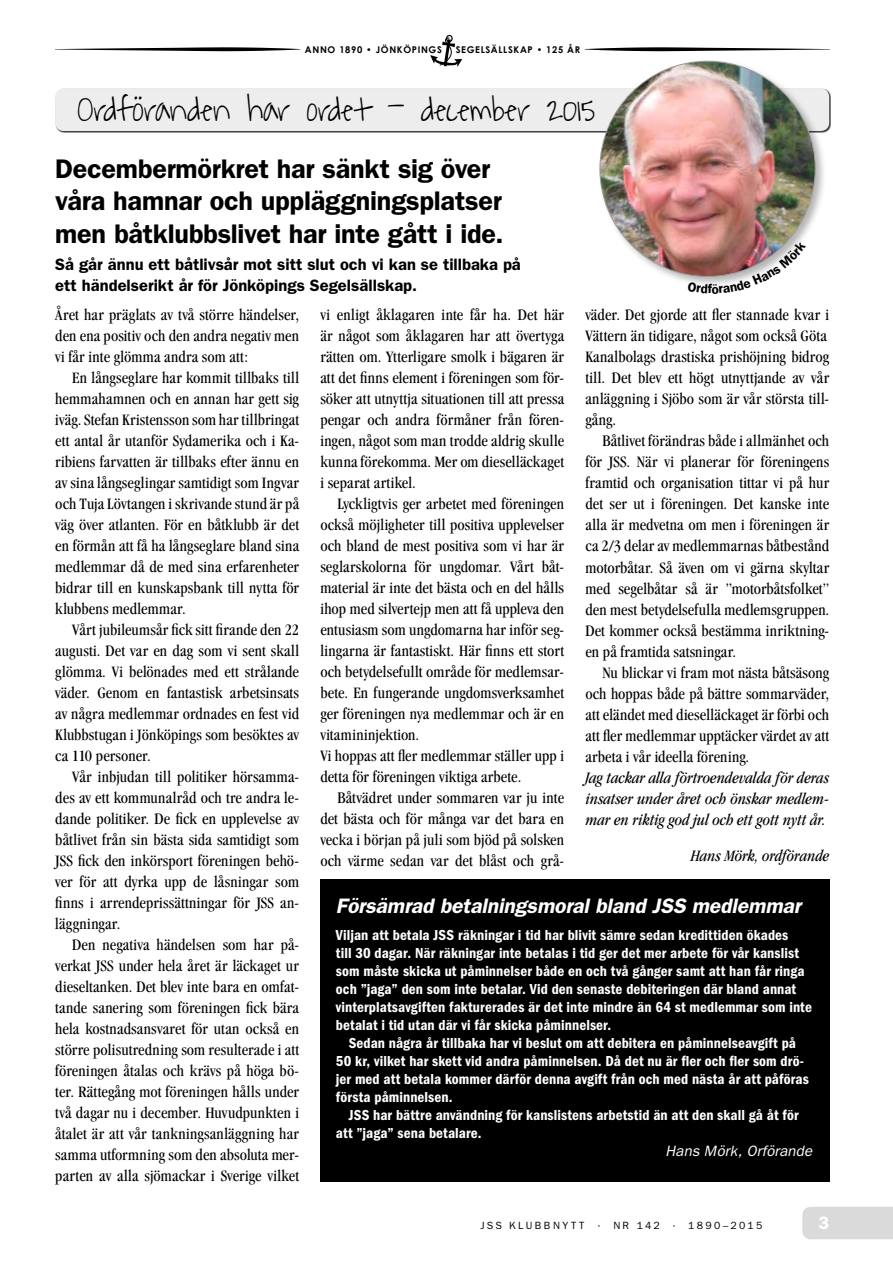
<style>
.page{position:relative;width:893px;height:1263px;background:#fff}
.page>*{position:absolute;margin:0;border:0;box-sizing:border-box;transform-origin:0 0}
.t1{font:36px "Waitingforthe Sunrise";letter-spacing:-.005em;color:#000}
.t2{font:600 27px/32.4px "Franklin Gothic";letter-spacing:-.01em;color:#000}
.t3{font:italic 600 21px "Franklin Gothic";color:#fff}
.t4{font:600 18px "Franklin Gothic";color:#fff}
.t5{font:condensed 16.5px/21px "Garamond";letter-spacing:.01em;color:#000;text-align:justify}
.t6{font:italic condensed 16.5px/21px "Garamond";color:#000;text-align:justify}
.t7{font:600 16.5px/21px "Franklin Gothic";color:#000}
.t8{font:600 condensed 15px/18px "Franklin Gothic";letter-spacing:.005em;color:#fff}
.t9{font:italic 15px "Franklin Gothic";letter-spacing:.005em;color:#fff}
.t10{font:10.5px "Franklin Gothic";letter-spacing:.215em;color:#000}
.t11{font:700 9.3px "Century Gothic";letter-spacing:.07em;color:#000}
</style>
<div class="page">
<div style="left:802px;top:1207px;width:91px;height:32px;background:#dadada"></div>
<div style="left:446px;top:35px;width:7px;height:7px;border:1px solid #000;border-radius:50%"></div>
<svg style="left:430px;top:37px;width:32px;height:30px"></svg>
<svg style="left:55px;top:47px;width:245px;height:4px"></svg>
<svg style="left:585px;top:47px;width:245px;height:4px"></svg>
<div style="left:55px;top:88px;width:776px;height:45px;background:#000;opacity:.75"></div>
<div style="left:55px;top:88px;width:774px;height:43px;background:#ededed;border-radius:9px"></div>
<div style="left:597px;top:59px;width:230px;height:230px;background:#000;opacity:.3"></div>
<img style="left:600px;top:61px;width:215px;height:215px;border-radius:108px">
<div style="left:320px;top:879px;width:509px;height:303px;background:#000"></div>
<img style="left:687px;top:241px;width:119px;height:48px">
<p class="t11" style="left:305px;top:44px;width:138px">ANNO 1890 • JÖNKÖPINGS</p>
<p class="t11" style="left:456px;top:44px;width:126px">SEGELSÄLLSKAP • 125 ÅR</p>
<h1 class="t1" style="left:77px;top:87px;width:519px">Ordföranden har ordet - december 2015</h1>
<h2 class="t2" style="left:55px;top:152px;width:450px">Decembermörkret har sänkt sig över våra hamnar och uppläggningsplatser men båtklubbslivet har inte gått i ide.</h2>
<p class="t7" style="left:55px;top:253px;width:467px">Så går ännu ett båtlivsår mot sitt slut och vi kan se tillbaka på ett händelserikt år för Jönköpings Segelsällskap.</p>
<p class="t5" style="left:55px;top:304px;width:245px">Året har präglats av två större händelser, den ena positiv och den andra negativ men vi får inte glömma andra som att:</p>
<p class="t5" style="left:55px;top:367px;width:245px;text-indent:17px">En långseglare har kommit tillbaks till hemmahamnen och en annan har gett sig iväg. Stefan Kristensson som har tillbringat ett antal år utanför Sydamerika och i Ka&shy;ribiens farvatten är tillbaks efter ännu en av sina långseglingar samtidigt som Ingvar och Tuja Lövtangen i skrivande stund är på väg över atlanten. För en båtklubb är det en förmån att få ha långseglare bland sina medlemmar då de med sina erfarenheter bidrar till en kunskapsbank till nytta för klubbens medlemmar.</p>
<p class="t5" style="left:55px;top:619px;width:245px;text-indent:17px">Vårt jubileumsår fick sitt firande den 22 augusti. Det var en dag som vi sent skall glömma. Vi belönades med ett strålande väder. Genom en fantastisk arbetsinsats av några medlemmar ordnades en fest vid Klubbstugan i Jönköpings som besöktes av ca 110 personer.</p>
<p class="t5" style="left:55px;top:766px;width:245px;text-indent:17px">Vår inbjudan till politiker hörsamma&shy;des av ett kommunalråd och tre andra le&shy;dande politiker. De fick en upplevelse av båtlivet från sin bästa sida samtidigt som JSS fick den inkörsport föreningen behö&shy;ver för att dyrka upp de låsningar som finns i arrendeprissättningar för JSS an&shy;läggningar.</p>
<p class="t5" style="left:55px;top:934px;width:245px;text-indent:17px">Den negativa händelsen som har på&shy;verkat JSS under hela året är läckaget ur dieseltanken. Det blev inte bara en omfat&shy;tande sanering som föreningen fick bära hela kostnadsansvaret för utan också en större polisutredning som resulterade i att föreningen åtalas och krävs på höga bö&shy;ter. Rättegång mot föreningen hålls under två dagar nu i december. Huvudpunkten i åtalet är att vår tankningsanläggning har samma utformning som den absoluta mer&shy;parten av alla sjömackar i Sverige vilket</p>
<p class="t5" style="left:320px;top:304px;width:245px">vi enligt åklagaren inte får ha. Det här är något som åklagaren har att övertyga rätten om. Ytterligare smolk i bägaren är att det finns element i föreningen som för&shy;söker att utnyttja situationen till att pressa pengar och andra förmåner från fören&shy;ingen, något som man trodde aldrig skulle kunna förekomma. Mer om dieselläckaget i separat artikel.</p>
<p class="t5" style="left:320px;top:493px;width:245px;text-align:left;text-indent:17px">Lyckligtvis ger arbetet med föreningen också möjligheter till positiva upplevelser och bland de mest positiva som vi har är seglarskolorna för ungdomar. Vårt båt&shy;material är inte det bästa och en del hålls ihop med silvertejp men att få uppleva den entusiasm som ungdomarna har inför seg&shy;lingarna är fantastiskt. Här finns ett stort och betydelsefullt område för medlemsar&shy;bete. En fungerande ungdomsverksamhet ger föreningen nya medlemmar och är en vitamininjektion.<br>Vi hoppas att fler medlemmar ställer upp i detta för föreningen viktiga arbete.</p>
<p class="t5" style="left:320px;top:787px;width:245px;text-indent:17px">Båtvädret under sommaren var ju inte det bästa och för många var det bara en vecka i början på juli som bjöd på solsken och värme sedan var det blåst och grå-</p>
<p class="t5" style="left:585px;top:304px;width:245px;text-align:left">väder. Det gjorde att fler stannade kvar i Vättern än tidigare, något som också Göta Kanalbolags drastiska prishöjning bidrog till. Det blev ett högt utnyttjande av vår anläggning i Sjöbo som är vår största till&shy;gång.</p>
<p class="t5" style="left:585px;top:431px;width:245px;text-indent:17px">Båtlivet förändras både i allmänhet och för JSS. När vi planerar för föreningens framtid och organisation tittar vi på hur det ser ut i föreningen. Det kanske inte alla är medvetna om men i föreningen är ca 2/3 delar av medlemmarnas båtbestånd motorbåtar. Så även om vi gärna skyltar med segelbåtar så är ”motorbåtsfolket” den mest betydelsefulla medlemsgruppen.<br>Det kommer också bestämma inriktning&shy;en på framtida satsningar.</p>
<p class="t5" style="left:585px;top:662px;width:245px;text-indent:17px">Nu blickar vi fram mot nästa båtsäsong och hoppas både på bättre sommarväder, att eländet med dieselläckaget är förbi och att fler medlemmar upptäcker värdet av att arbeta i vår ideella förening.</p>
<p class="t6" style="left:585px;top:767px;width:245px">Jag tackar alla förtroendevalda för deras insatser under året och önskar medlem&shy;mar en riktig god jul och ett gott nytt år.</p>
<p class="t6" style="left:691px;top:845px;width:140px">Hans Mörk, ordförande</p>
<p class="t3" style="left:336px;top:894px;width:467px">Försämrad betalningsmoral bland JSS medlemmar</p>
<p class="t8" style="left:336px;top:926px;width:477px">Viljan att betala JSS räkningar i tid har blivit sämre sedan kredittiden ökades<br>till 30 dagar. När räkningar inte betalas i tid ger det mer arbete för vår kanslist som måste skicka ut påminnelser både en och två gånger samt att han får ringa och ”jaga” den som inte betalar. Vid den senaste debiteringen där bland annat vinterplatsavgiften fakturerades är det inte mindre än 64 st medlemmar som inte betalat i tid utan där vi får skicka påminnelser.</p>
<p class="t8" style="left:336px;top:1034px;width:474px;text-indent:13px">Sedan några år tillbaka har vi beslut om att debitera en påminnelseavgift på 50 kr, vilket har skett vid andra påminnelsen. Då det nu är fler och fler som drö&shy;jer med att betala kommer därför denna avgift från och med nästa år att påföras första påminnelsen.</p>
<p class="t8" style="left:336px;top:1106px;width:464px;text-indent:13px">JSS har bättre användning för kanslistens arbetstid än att den skall gå åt för att ”jaga” sena betalare.</p>
<p class="t9" style="left:665px;top:1142px;width:148px">Hans Mörk, Orförande</p>
<p class="t10" style="left:480px;top:1219px;width:283px">JSS KLUBBNYTT · NR 142 · 1890–2015</p>
<p class="t4" style="left:818px;top:1212px;width:12px">3</p>
</div>
